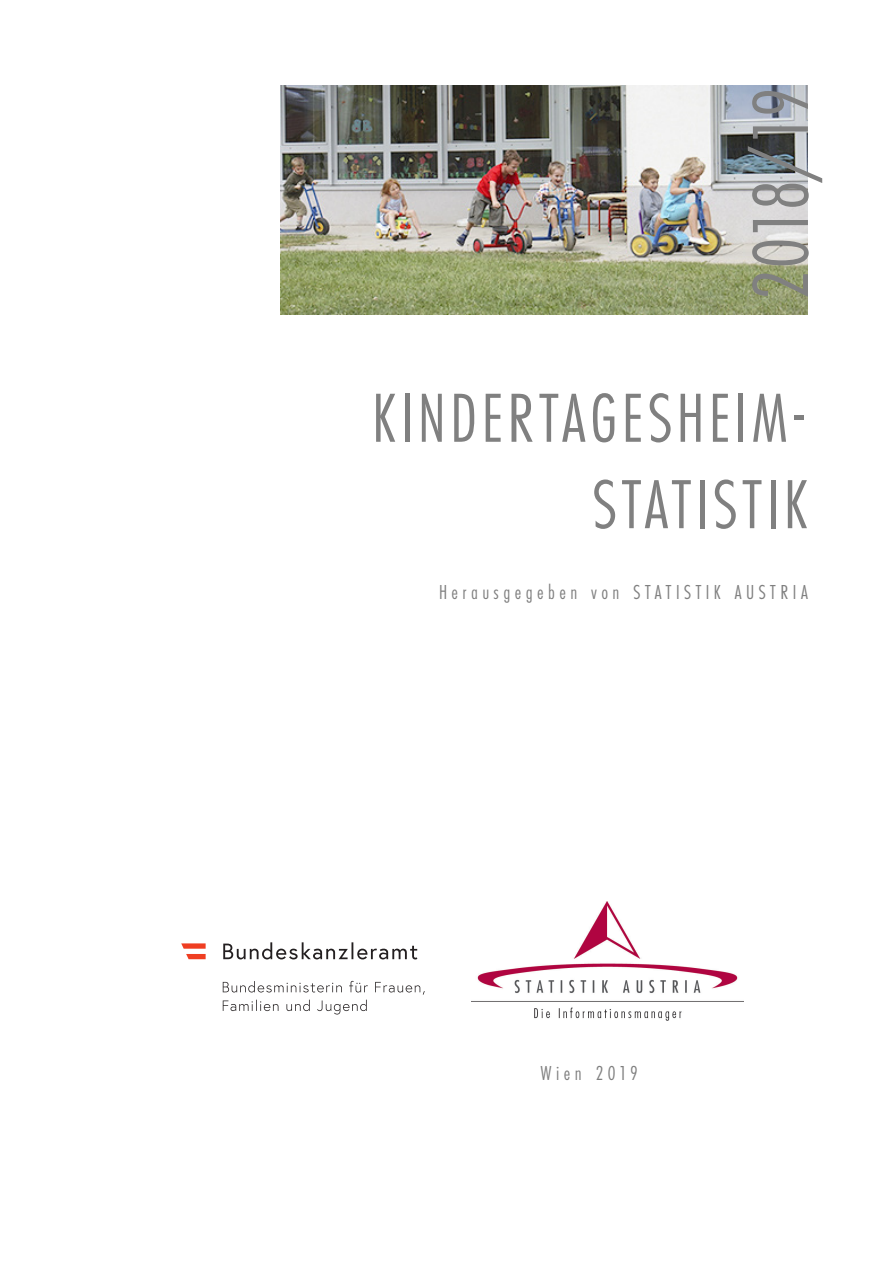
<style>
.page{position:relative;width:893px;height:1263px;background:#fff}
.page>*{position:absolute;margin:0;border:0;box-sizing:border-box;transform-origin:0 0}
.Jahr{font:82.5px "Futura PT Cond";letter-spacing:-.015em;color:#808080}
.Titel{font:72px/86.4px "Futura PT Cond";letter-spacing:.065em;color:#808080;text-align:right}
.Herausgeber{font:21px "Futura PT Cond";letter-spacing:.21em;color:#808080}
.Wien_Jahr{font:21px "Futura PT Cond";letter-spacing:.205em;color:#808080}
</style>
<div class="page">
<img style="left:281px;top:85px;width:527px;height:230px">
<img style="left:471px;top:902px;width:272px;height:118px">
<svg style="left:223px;top:981px;width:202px;height:33px"></svg>
<svg style="left:223px;top:942px;width:194px;height:17px"></svg>
<svg style="left:181px;top:943px;width:25px;height:16px"></svg>
<p class="Jahr" style="left:733px;top:300px;width:214px;rotate:-90deg">2018/19</p>
<p class="Titel" style="left:372px;top:375px;width:437px">KINDERTAGESHEIM-<br>STATISTIK</p>
<p class="Herausgeber" style="left:439px;top:579px;width:370px">Herausgegeben von STATISTIK AUSTRIA</p>
<p class="Wien_Jahr" style="left:541px;top:1060px;width:98px">Wien 2019</p>
</div>
